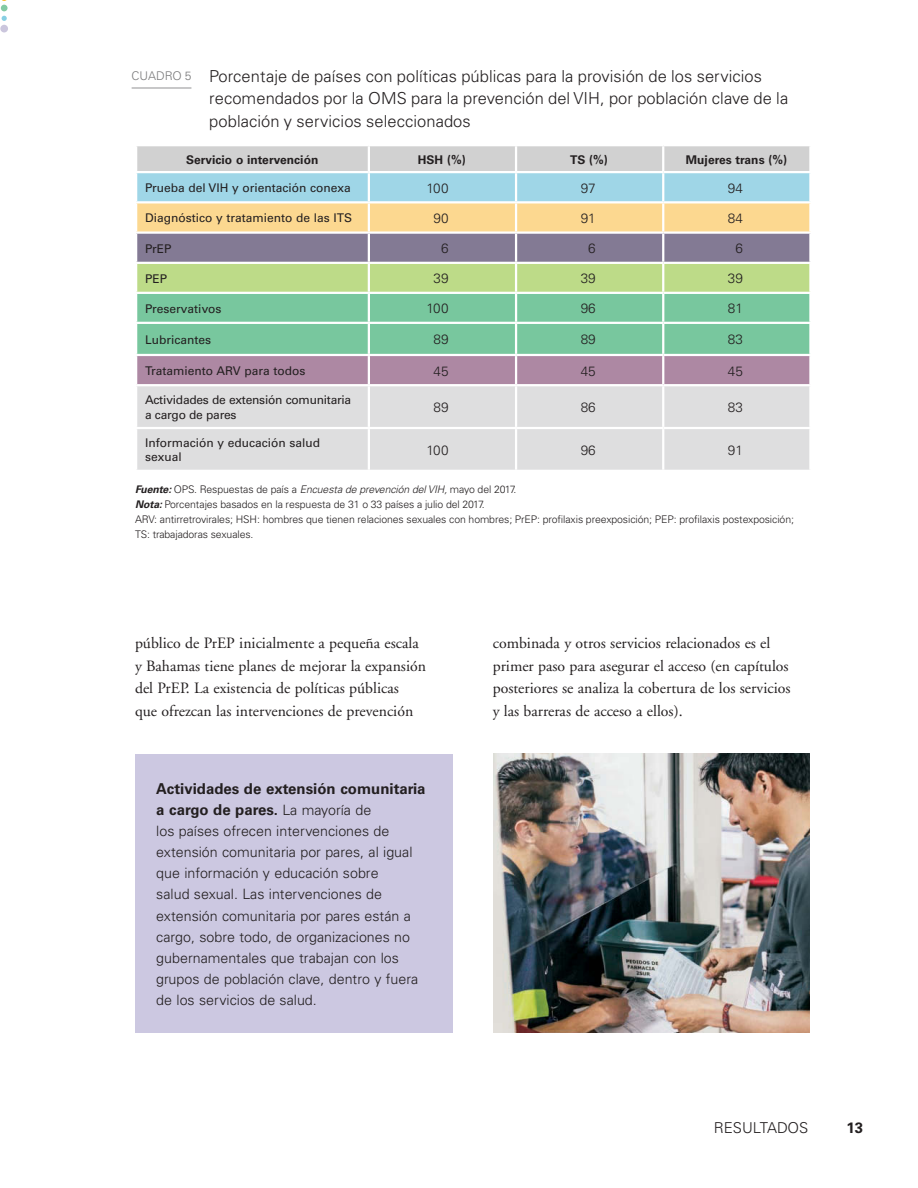
<style>
.page{position:relative;width:918px;height:1188px;background:#fff}
.page>*{position:absolute;margin:0;border:0;box-sizing:border-box;transform-origin:0 0}
.t1{font:300 16.5px/22.5px "Univers";letter-spacing:.005em;color:#231f20}
.t2{font:15.75px/22.5px "Adobe Garamond";color:#231f20}
.t3{font:700 15px/21px "Univers";color:#231f20}
.t4{font:300 15px "Univers";color:#231f20}
.t5{font:300 14.25px/21px "Univers";color:#231f20}
.t6{font:300 13.5px "Univers";color:#231f20}
.t7{font:12px/14.4px "Univers";color:#231f20}
.t8{font:700 12px "Univers";letter-spacing:.005em;color:#231f20}
.t9{font:12px/14.4px "Univers";letter-spacing:-.02em;color:#231f20}
.t10{font:300 12px "Univers";color:#79797a}
.t11{font:300 10.5px/15px "Univers";letter-spacing:-.01em;color:#231f20}
.s1{font-weight:700;font-style:italic}
.s2{font-style:italic}
.s3{font-weight:300;font-size:14.25px}
</style>
<div class="page">
<div style="left:135px;top:754px;width:317px;height:279px;background:#ccc8e1"></div>
<svg style="left:137px;top:146px;width:672px;height:238px;background:#aabea9"></svg>
<div style="left:137px;top:386px;width:672px;height:84px;background:#dededf"></div>
<hr style="left:515px;top:146px;width:2px;height:25px;background:#fff">
<hr style="left:662px;top:146px;width:2px;height:25px;background:#fff">
<hr style="left:369px;top:171px;width:147px;height:2px;background:#fff">
<hr style="left:368px;top:173px;width:2px;height:28px;background:#fff">
<hr style="left:516px;top:171px;width:147px;height:2px;background:#fff">
<hr style="left:515px;top:173px;width:2px;height:28px;background:#fff">
<hr style="left:663px;top:171px;width:149px;height:2px;background:#fff">
<hr style="left:662px;top:173px;width:2px;height:28px;background:#fff">
<hr style="left:135px;top:201px;width:381px;height:2px;background:#fff">
<hr style="left:368px;top:203px;width:2px;height:28px;background:#fff">
<hr style="left:516px;top:201px;width:147px;height:2px;background:#fff">
<hr style="left:515px;top:203px;width:2px;height:28px;background:#fff">
<hr style="left:663px;top:201px;width:149px;height:2px;background:#fff">
<hr style="left:662px;top:203px;width:2px;height:28px;background:#fff">
<hr style="left:135px;top:231px;width:381px;height:3px;background:#fff">
<hr style="left:368px;top:234px;width:2px;height:28px;background:#fff">
<hr style="left:516px;top:231px;width:147px;height:3px;background:#fff">
<hr style="left:515px;top:234px;width:2px;height:28px;background:#fff">
<hr style="left:663px;top:231px;width:149px;height:3px;background:#fff">
<hr style="left:662px;top:234px;width:2px;height:28px;background:#fff">
<hr style="left:135px;top:262px;width:381px;height:2px;background:#fff">
<hr style="left:368px;top:264px;width:2px;height:28px;background:#fff">
<hr style="left:516px;top:262px;width:147px;height:2px;background:#fff">
<hr style="left:515px;top:264px;width:2px;height:28px;background:#fff">
<hr style="left:663px;top:262px;width:149px;height:2px;background:#fff">
<hr style="left:662px;top:264px;width:2px;height:28px;background:#fff">
<hr style="left:135px;top:292px;width:381px;height:2px;background:#fff">
<hr style="left:368px;top:294px;width:2px;height:28px;background:#fff">
<hr style="left:516px;top:292px;width:147px;height:2px;background:#fff">
<hr style="left:515px;top:294px;width:2px;height:28px;background:#fff">
<hr style="left:663px;top:292px;width:149px;height:2px;background:#fff">
<hr style="left:662px;top:294px;width:2px;height:28px;background:#fff">
<hr style="left:135px;top:322px;width:381px;height:2px;background:#fff">
<hr style="left:368px;top:324px;width:2px;height:30px;background:#fff">
<hr style="left:516px;top:322px;width:147px;height:2px;background:#fff">
<hr style="left:515px;top:324px;width:2px;height:30px;background:#fff">
<hr style="left:663px;top:322px;width:149px;height:2px;background:#fff">
<hr style="left:662px;top:324px;width:2px;height:30px;background:#fff">
<hr style="left:135px;top:354px;width:381px;height:2px;background:#fff">
<hr style="left:368px;top:356px;width:2px;height:28px;background:#fff">
<hr style="left:516px;top:354px;width:147px;height:2px;background:#fff">
<hr style="left:515px;top:356px;width:2px;height:28px;background:#fff">
<hr style="left:663px;top:354px;width:149px;height:2px;background:#fff">
<hr style="left:662px;top:356px;width:2px;height:28px;background:#fff">
<hr style="left:368px;top:386px;width:2px;height:41px;background:#fff">
<hr style="left:515px;top:386px;width:2px;height:41px;background:#fff">
<hr style="left:662px;top:386px;width:2px;height:41px;background:#fff">
<hr style="left:135px;top:427px;width:381px;height:2px;background:#fff">
<hr style="left:368px;top:429px;width:2px;height:41px;background:#fff">
<hr style="left:516px;top:427px;width:147px;height:2px;background:#fff">
<hr style="left:515px;top:429px;width:2px;height:41px;background:#fff">
<hr style="left:663px;top:427px;width:149px;height:2px;background:#fff">
<hr style="left:662px;top:429px;width:2px;height:41px;background:#fff">
<hr style="left:368px;top:146px;width:2px;height:25px;background:#fff">
<hr style="left:135px;top:171px;width:234px;height:2px;background:#fff">
<hr style="left:132px;top:87px;width:59px;height:2px;background:#b6b6b7">
<div style="left:0;top:25px;width:8px;height:7px;background:#cbc6dd;border-radius:50%"></div>
<div style="left:1px;top:5px;width:7px;height:6px;background:#84caa4;border-radius:50%"></div>
<svg style="left:2px;top:16px;width:5px;height:5px"></svg>
<img style="left:493px;top:753px;width:317px;height:280px">
<p class="t10" style="left:132px;top:72px;width:61px">CUADRO 5</p>
<p class="t1" style="left:209px;top:66px;width:581px">Porcentaje de países con políticas públicas para la provisión de los servicios recomendados por la OMS para la prevención del VIH, por población clave de la población y servicios seleccionados</p>
<p class="t8" style="left:186px;top:155px;width:134px">Servicio o intervención</p>
<p class="t8" style="left:418px;top:155px;width:49px">HSH (%)</p>
<p class="t8" style="left:570px;top:155px;width:39px">TS (%)</p>
<p class="t8" style="left:686px;top:155px;width:103px">Mujeres trans (%)</p>
<p class="t7" style="left:145px;top:181px;width:207px">Prueba del VIH y orientación conexa</p>
<p class="t6" style="left:427px;top:183px;width:23px">100</p>
<p class="t6" style="left:581px;top:183px;width:17px">97</p>
<p class="t6" style="left:728px;top:183px;width:17px">94</p>
<p class="t7" style="left:145px;top:212px;width:209px">Diagnóstico y tratamiento de las ITS</p>
<p class="t6" style="left:433px;top:213px;width:17px">90</p>
<p class="t6" style="left:581px;top:213px;width:17px">91</p>
<p class="t6" style="left:728px;top:213px;width:17px">84</p>
<p class="t7" style="left:145px;top:242px;width:28px">PrEP</p>
<p class="t6" style="left:441px;top:243px;width:9px">6</p>
<p class="t6" style="left:588px;top:243px;width:9px">6</p>
<p class="t6" style="left:735px;top:243px;width:9px">6</p>
<p class="t7" style="left:145px;top:272px;width:23px">PEP</p>
<p class="t6" style="left:433px;top:273px;width:17px">39</p>
<p class="t6" style="left:581px;top:273px;width:17px">39</p>
<p class="t6" style="left:728px;top:273px;width:17px">39</p>
<p class="t7" style="left:145px;top:302px;width:78px">Preservativos</p>
<p class="t6" style="left:427px;top:303px;width:23px">100</p>
<p class="t6" style="left:581px;top:303px;width:17px">96</p>
<p class="t6" style="left:728px;top:303px;width:17px">81</p>
<p class="t7" style="left:145px;top:333px;width:68px">Lubricantes</p>
<p class="t6" style="left:433px;top:334px;width:17px">89</p>
<p class="t6" style="left:581px;top:334px;width:17px">89</p>
<p class="t6" style="left:728px;top:334px;width:17px">83</p>
<p class="t7" style="left:145px;top:364px;width:162px">Tratamiento ARV para todos</p>
<p class="t6" style="left:433px;top:365px;width:17px">45</p>
<p class="t6" style="left:581px;top:365px;width:17px">45</p>
<p class="t6" style="left:728px;top:365px;width:17px">45</p>
<p class="t9" style="left:145px;top:394px;width:208px">Actividades de extensión comunitaria a cargo de pares</p>
<p class="t6" style="left:433px;top:402px;width:17px">89</p>
<p class="t6" style="left:581px;top:402px;width:17px">86</p>
<p class="t6" style="left:728px;top:402px;width:17px">83</p>
<p class="t7" style="left:145px;top:436px;width:177px">Información y educación salud sexual</p>
<p class="t6" style="left:427px;top:445px;width:23px">100</p>
<p class="t6" style="left:581px;top:445px;width:17px">96</p>
<p class="t6" style="left:728px;top:445px;width:17px">91</p>
<p class="t11" style="left:135px;top:482px;width:660px"><span class="s1">Fuente:</span> OPS. Respuestas de país a <span class="s2">Encuesta de prevención del VIH,</span> mayo del 2017.<br><span class="s1">Nota:</span> Porcentajes basados en la respuesta de 31 o 33 países a julio del 2017.<br>ARV: antirretrovirales; HSH: hombres que tienen relaciones sexuales con hombres; PrEP: profilaxis preexposición; PEP: profilaxis postexposición; TS: trabajadoras sexuales.</p>
<p class="t2" style="left:135px;top:633px;width:293px">público de PrEP inicialmente a pequeña escala y Bahamas tiene planes de mejorar la expansión del PrEP. La existencia de políticas públicas<br>que ofrezcan las intervenciones de prevención</p>
<p class="t2" style="left:493px;top:633px;width:299px">combinada y otros servicios relacionados es el primer paso para asegurar el acceso (en capítulos posteriores se analiza la cobertura de los servicios y las barreras de acceso a ellos).</p>
<p class="t3" style="left:156px;top:780px;width:271px">Actividades de extensión comunitaria a cargo de pares. <span class="s3">La mayoría de</span></p>
<p class="t5" style="left:156px;top:822px;width:264px">los países ofrecen intervenciones de extensión comunitaria por pares, al igual que información y educación sobre<br>salud sexual. Las intervenciones de extensión comunitaria por pares están a cargo, sobre todo, de organizaciones no gubernamentales que trabajan con los grupos de población clave, dentro y fuera de los servicios de salud.</p>
<p class="t4" style="left:714px;top:1121px;width:96px">RESULTADOS</p>
<p class="t3" style="left:846px;top:1118px;width:18px">13</p>
</div>
